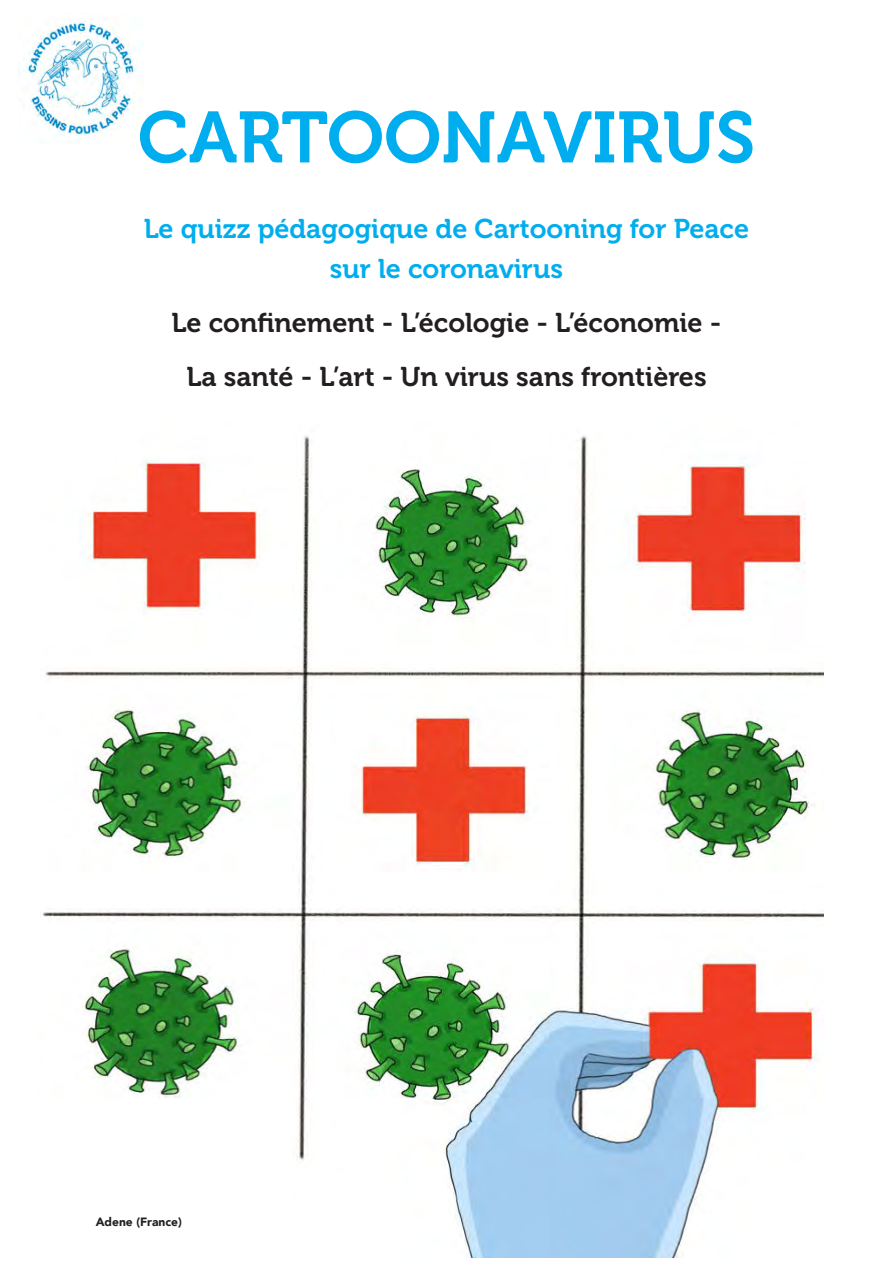
<style>
.page{position:relative;width:893px;height:1263px;background:#fff}
.page>*{position:absolute;margin:0;border:0;box-sizing:border-box;transform-origin:0 0}
.t1{font:72px "Museo 700";color:#00aeef}
.t2{font:27px "Museo 700";color:#231f20}
.t3{font:27px "Museo 700";color:#00aeef}
.t4{font:900 12px "Avenir";color:#231f20}
</style>
<div class="page">
<img style="left:18px;top:19px;width:119px;height:120px">
<img style="left:42px;top:435px;width:781px;height:823px">
<p class="t1" style="left:138px;top:97px;width:619px">CARTOONAVIRUS</p>
<p class="t3" style="left:144px;top:214px;width:607px">Le quizz pédagogique de Cartooning for Peace</p>
<p class="t3" style="left:330px;top:253px;width:235px">sur le coronavirus</p>
<p class="t2" style="left:172px;top:307px;width:551px">Le confinement - L’écologie - L’économie -</p>
<p class="t2" style="left:186px;top:361px;width:522px">La santé - L’art - Un virus sans frontières</p>
<p class="t4" style="left:96px;top:1212px;width:88px">Adene (France)</p>
</div>
